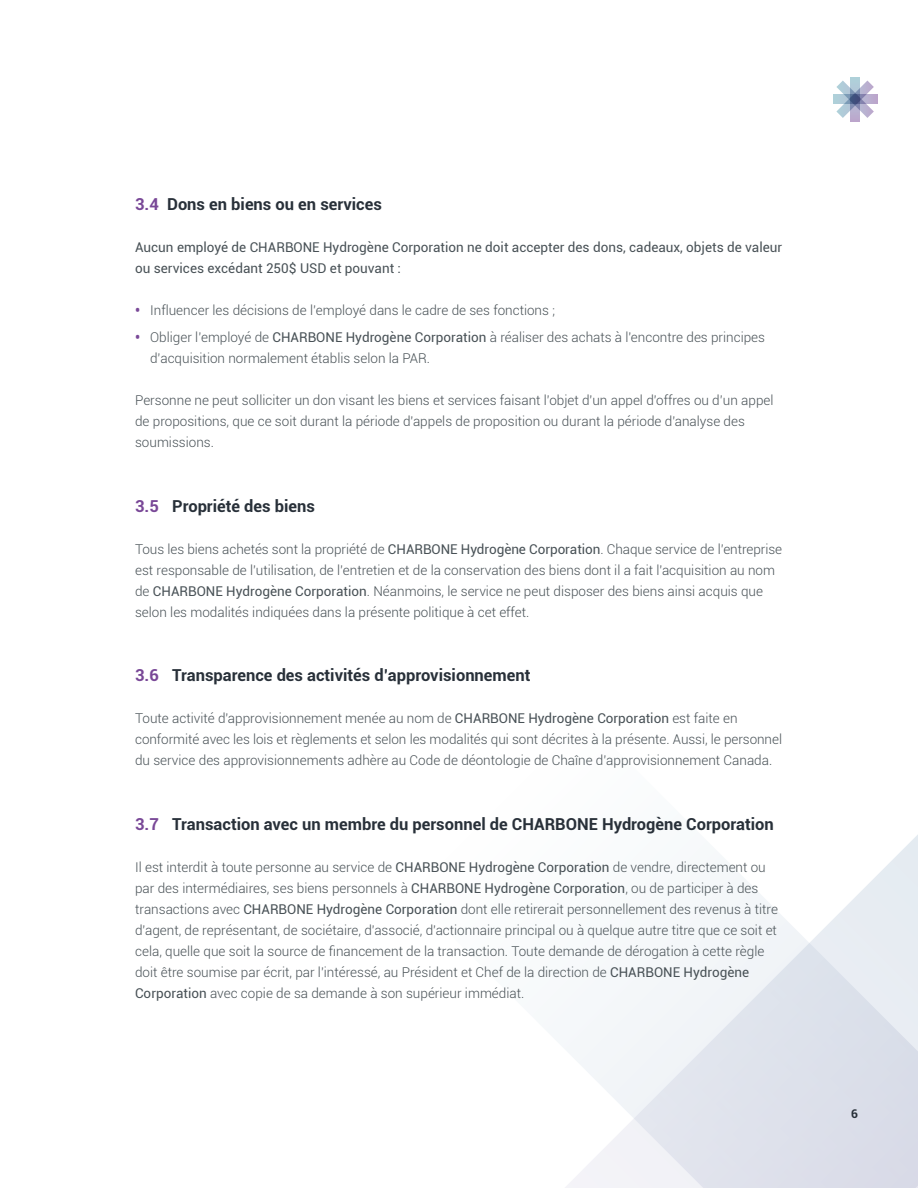
<style>
.page{position:relative;width:918px;height:1188px;background:#fff}
.page>*{position:absolute;margin:0;border:0;box-sizing:border-box;transform-origin:0 0}
.t1{font:700 16.5px "Roboto";color:#283039}
.t2{font:300 13.5px/21px "Roboto";color:#485156}
.t3{font:13.5px/21px "Roboto";color:#485156}
.t4{font:700 12px "Roboto";color:#283039}
.s1{color:#794897}
.s2{font-weight:900;color:#794897}
.s3{font-weight:400}
</style>
<div class="page">
<svg style="left:565px;top:835px;width:353px;height:353px"></svg>
<svg style="left:833px;top:95px;width:44px;height:9px"></svg>
<svg style="left:851px;top:77px;width:9px;height:44px"></svg>
<svg style="left:836px;top:81px;width:38px;height:37px"></svg>
<p class="t1" style="left:135px;top:193px;width:248px"><span class="s1">3.4</span> Dons en biens ou en services</p>
<p class="t3" style="left:135px;top:236px;width:649px">Aucun employé de CHARBONE Hydrogène Corporation ne doit accepter des dons, cadeaux, objets de valeur ou services excédant 250$ USD et pouvant :</p>
<p class="t2" style="left:135px;top:299px;width:422px"><span class="s2">•</span> Influencer les décisions de l’employé dans le cadre de ses fonctions ;</p>
<p class="t2" style="left:150px;top:326px;width:617px;text-indent:-15px"><span class="s2">•</span> Obliger l’employé de <span class="s3">CHARBONE Hydrogène Corporation</span> à réaliser des achats à l'encontre des principes d’acquisition normalement établis selon la PAR.</p>
<p class="t2" style="left:135px;top:389px;width:640px">Personne ne peut solliciter un don visant les biens et services faisant l'objet d'un appel d'offres ou d’un appel de propositions, que ce soit durant la période d'appels de proposition ou durant la période d'analyse des soumissions.</p>
<p class="t1" style="left:135px;top:494px;width:181px"><span class="s1">3.5</span> Propriété des biens</p>
<p class="t2" style="left:135px;top:538px;width:649px">Tous les biens achetés sont la propriété de <span class="s3">CHARBONE Hydrogène Corporation</span>. Chaque service de l’entreprise est responsable de l'utilisation, de l’entretien et de la conservation des biens dont il a fait l'acquisition au nom de <span class="s3">CHARBONE Hydrogène Corporation</span>. Néanmoins, le service ne peut disposer des biens ainsi acquis que selon les modalités indiquées dans la présente politique à cet effet.</p>
<p class="t1" style="left:135px;top:664px;width:397px"><span class="s1">3.6</span> Transparence des activités d’approvisionnement</p>
<p class="t2" style="left:135px;top:707px;width:648px">Toute activité d'approvisionnement menée au nom de <span class="s3">CHARBONE Hydrogène Corporation</span> est faite en conformité avec les lois et règlements et selon les modalités qui sont décrites à la présente. Aussi, le personnel du service des approvisionnements adhère au Code de déontologie de Chaîne d’approvisionnement Canada.</p>
<p class="t1" style="left:135px;top:812px;width:640px"><span class="s1">3.7</span> Transaction avec un membre du personnel de CHARBONE Hydrogène Corporation</p>
<p class="t2" style="left:135px;top:856px;width:644px">Il est interdit à toute personne au service de <span class="s3">CHARBONE Hydrogène Corporation</span> de vendre, directement ou par des intermédiaires, ses biens personnels à <span class="s3">CHARBONE Hydrogène Corporation</span>, ou de participer à des transactions avec <span class="s3">CHARBONE Hydrogène Corporation</span> dont elle retirerait personnellement des revenus à titre d'agent, de représentant, de sociétaire, d'associé, d'actionnaire principal ou à quelque autre titre que ce soit et cela, quelle que soit la source de financement de la transaction. Toute demande de dérogation à cette règle doit être soumise par écrit, par l'intéressé, au Président et Chef de la direction de <span class="s3">CHARBONE Hydrogène Corporation</span> avec copie de sa demande à son supérieur immédiat.</p>
<p class="t4" style="left:851px;top:1105px;width:8px">6</p>
</div>
